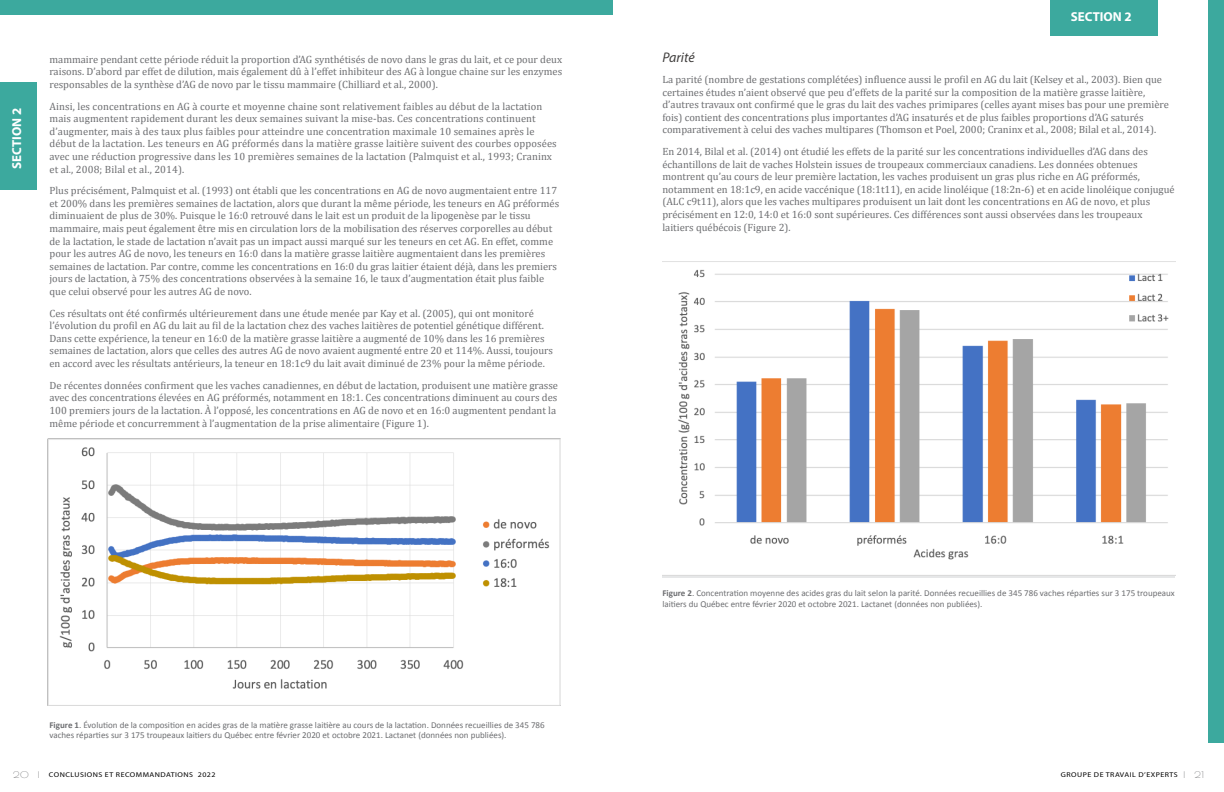
<style>
.page{position:relative;width:1224px;height:792px;background:#fff}
.page>*{position:absolute;margin:0;border:0;box-sizing:border-box;transform-origin:0 0}
.t1{font:italic 14px "Myriad Pro";color:#403e3d}
.t2{font:700 13px "Myriad Hebrew";color:#fff}
.t3{font:10.5px/12.6px "Cambria";color:#6d6e71}
.t4{font:9px/10.8px "Calibri";color:#6d6e71}
.t5{font:7px "Myriad Pro";letter-spacing:.06em;color:#000101;scale:1.13 1}
.s1{font-weight:700}
.s2{font-family:"Poiret One";font-size:9px;color:#636466}
</style>
<div class="page">
<div style="left:0;top:82px;width:36px;height:107px;background:#3ca99e"></div>
<div style="left:1050px;top:0;width:107px;height:36px;background:#3ca99e"></div>
<div style="left:1208px;top:0;width:16px;height:742px;background:#3ca99e"></div>
<div style="left:0;top:0;width:613px;height:15px;background:#3ca99e"></div>
<img style="left:48px;top:438px;width:512px;height:267px">
<img style="left:662px;top:261px;width:513px;height:299px">
<p class="t2" style="left:10px;top:169px;width:62px;rotate:-90deg">SECTION 2</p>
<p class="t3" style="left:50px;top:53px;width:514px;text-align:justify">mammaire pendant cette période réduit la proportion d’AG synthétisés de novo dans le gras du lait, et ce pour deux raisons. D’abord par effet de dilution, mais également dû à l’effet inhibiteur des AG à longue chaine sur les enzymes responsables de la synthèse d’AG de novo par le tissu mammaire (Chilliard et al., 2000).</p>
<p class="t3" style="left:50px;top:100px;width:509px">Ainsi, les concentrations en AG à courte et moyenne chaine sont relativement faibles au début de la lactation mais augmentent rapidement durant les deux semaines suivant la mise-bas. Ces concentrations continuent d’augmenter, mais à des taux plus faibles pour atteindre une concentration maximale 10 semaines après le début de la lactation. Les teneurs en AG préformés dans la matière grasse laitière suivent des courbes opposées avec une réduction progressive dans les 10 premières semaines de la lactation (Palmquist et al., 1993; Craninx et al., 2008; Bilal et al., 2014).</p>
<p class="t3" style="left:50px;top:184px;width:511px">Plus précisément, Palmquist et al. (1993) ont établi que les concentrations en AG de novo augmentaient entre 117 et 200% dans les premières semaines de lactation, alors que durant la même période, les teneurs en AG préformés diminuaient de plus de 30%. Puisque le 16:0 retrouvé dans le lait est un produit de la lipogenèse par le tissu mammaire, mais peut également être mis en circulation lors de la mobilisation des réserves corporelles au début de la lactation, le stade de lactation n’avait pas un impact aussi marqué sur les teneurs en cet AG. En effet, comme pour les autres AG de novo, les teneurs en 16:0 dans la matière grasse laitière augmentaient dans les premières semaines de lactation. Par contre, comme les concentrations en 16:0 du gras laitier étaient déjà, dans les premiers jours de lactation, à 75% des concentrations observées à la semaine 16, le taux d’augmentation était plus faible que celui observé pour les autres AG de novo.</p>
<p class="t3" style="left:50px;top:307px;width:505px">Ces résultats ont été confirmés ultérieurement dans une étude menée par Kay et al. (2005), qui ont monitoré l’évolution du profil en AG du lait au fil de la lactation chez des vaches laitières de potentiel génétique différent.<br>Dans cette expérience, la teneur en 16:0 de la matière grasse laitière a augmenté de 10% dans les 16 premières semaines de lactation, alors que celles des autres AG de novo avaient augmenté entre 20 et 114%. Aussi, toujours en accord avec les résultats antérieurs, la teneur en 18:1c9 du lait avait diminué de 23% pour la même période.</p>
<p class="t3" style="left:50px;top:379px;width:510px">De récentes données confirment que les vaches canadiennes, en début de lactation, produisent une matière grasse avec des concentrations élevées en AG préformés, notamment en 18:1. Ces concentrations diminuent au cours des 100 premiers jours de la lactation. À l’opposé, les concentrations en AG de novo et en 16:0 augmentent pendant la même période et concurremment à l’augmentation de la prise alimentaire (Figure 1).</p>
<p class="t4" style="left:50px;top:719px;width:497px"><span class="s1">Figure 1</span>. Évolution de la composition en acides gras de la matière grasse laitière au cours de la lactation. Données recueillies de 345 786 vaches réparties sur 3 175 troupeaux laitiers du Québec entre février 2020 et octobre 2021. Lactanet (données non publiées).</p>
<p class="t2" style="left:1071px;top:9px;width:62px">SECTION 2</p>
<h1 class="t1" style="left:662px;top:49px;width:34px">Parité</h1>
<p class="t3" style="left:662px;top:73px;width:508px">La parité (nombre de gestations complétées) influence aussi le profil en AG du lait (Kelsey et al., 2003). Bien que certaines études n’aient observé que peu d’effets de la parité sur la composition de la matière grasse laitière, d’autres travaux ont confirmé que le gras du lait des vaches primipares (celles ayant mises bas pour une première fois) contient des concentrations plus importantes d’AG insaturés et de plus faibles proportions d’AG saturés comparativement à celui des vaches multipares (Thomson et Poel, 2000; Craninx et al., 2008; Bilal et al., 2014).</p>
<p class="t3" style="left:662px;top:145px;width:514px">En 2014, Bilal et al. (2014) ont étudié les effets de la parité sur les concentrations individuelles d’AG dans des échantillons de lait de vaches Holstein issues de troupeaux commerciaux canadiens. Les données obtenues montrent qu’au cours de leur première lactation, les vaches produisent un gras plus riche en AG préformés, notamment en 18:1c9, en acide vaccénique (18:1t11), en acide linoléique (18:2n-6) et en acide linoléique conjugué (ALC c9t11), alors que les vaches multipares produisent un lait dont les concentrations en AG de novo, et plus précisément en 12:0, 14:0 et 16:0 sont supérieures. Ces différences sont aussi observées dans les troupeaux laitiers québécois (Figure 2).</p>
<p class="t4" style="left:662px;top:588px;width:514px"><span class="s1">Figure 2</span>. Concentration moyenne des acides gras du lait selon la parité. Données recueillies de 345 786 vaches réparties sur 3 175 troupeaux laitiers du Québec entre février 2020 et octobre 2021. Lactanet (données non publiées).</p>
<p class="t5" style="left:13px;top:770px;width:181px"><span class="s2">20 |</span> CONCLUSIONS ET RECOMMANDATIONS 2022</p>
<p class="t5" style="left:1061px;top:770px;width:128px">GROUPE DE TRAVAIL D’EXPERTS <span class="s2">| 21</span></p>
</div>
